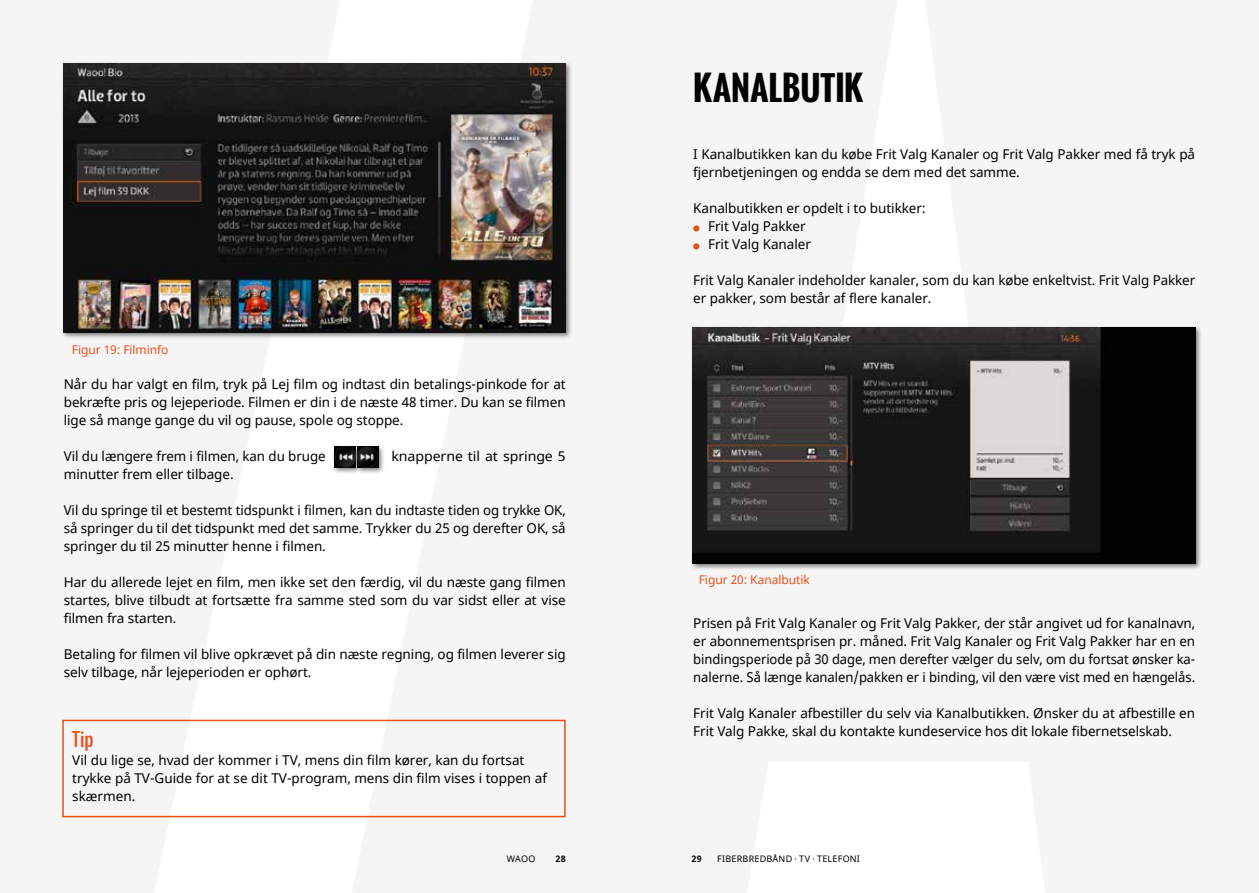
<style>
.page{position:relative;width:1259px;height:893px;background:#fff}
.page>*{position:absolute;margin:0;border:0;box-sizing:border-box;transform-origin:0 0}
.t1{font:700 33px "Oswald";letter-spacing:.005em;color:#000}
.t2{font:18px "Oswald";color:#e94e1d}
.t3{font:13.5px/18px "Noto Sans";letter-spacing:-.005em;color:#000}
.t4{font:13.5px "Noto Sans";letter-spacing:-.005em;color:#000;scale:1.05 1}
.t5{font:12px "Noto Sans";letter-spacing:-.005em;color:#e94e1d}
.t6{font:9px "Noto Sans";letter-spacing:.025em;color:#000}
.t7{font:700 9px "Noto Sans";color:#000}
</style>
<div class="page">
<div style="left:355px;top:445px;width:30px;height:29px;background:#000;opacity:.5"></div>
<img style="left:362px;top:447px;width:17px;height:21px">
<div style="left:332px;top:444px;width:30px;height:30px;background:#000;opacity:.5"></div>
<img style="left:334px;top:447px;width:21px;height:21px">
<div style="left:61px;top:61px;width:511px;height:278px;background:#000;opacity:.5"></div>
<img style="left:64px;top:64px;width:502px;height:269px">
<div style="left:62px;top:720px;width:504px;height:97px;border:2px solid #e94e1d"></div>
<svg style="left:693px;top:225px;width:6px;height:6px"></svg>
<svg style="left:693px;top:243px;width:6px;height:6px"></svg>
<div style="left:690px;top:325px;width:512px;height:245px;background:#000;opacity:.5"></div>
<img style="left:692px;top:327px;width:503px;height:236px">
<h1 class="t1" style="left:693px;top:64px;width:171px">KANALBUTIK</h1>
<p class="t5" style="left:72px;top:341px;width:98px">Figur 19: Filminfo</p>
<p class="t3" style="left:64px;top:375px;width:503px;text-align:justify">Når du har valgt en film, tryk på Lej film og indtast din betalings-pinkode for at bekræfte pris og lejeperiode. Filmen er din i de næste 48 timer. Du kan se filmen lige så mange gange du vil og pause, spole og stoppe.</p>
<p class="t3" style="left:64px;top:447px;width:263px">Vil du længere frem i filmen, kan du bruge</p>
<p class="t4" style="left:391px;top:446px;width:167px">knapperne til at springe 5</p>
<p class="t3" style="left:64px;top:465px;width:171px">minutter frem eller tilbage.</p>
<p class="t3" style="left:64px;top:501px;width:503px;text-align:justify">Vil du springe til et bestemt tidspunkt i filmen, kan du indtaste tiden og trykke OK, så springer du til det tidspunkt med det samme. Trykker du 25 og derefter OK, så springer du til 25 minutter henne i filmen.</p>
<p class="t3" style="left:64px;top:573px;width:503px;text-align:justify">Har du allerede lejet en film, men ikke set den færdig, vil du næste gang filmen startes, blive tilbudt at fortsætte fra samme sted som du var sidst eller at vise filmen fra starten.</p>
<p class="t3" style="left:64px;top:645px;width:503px">Betaling for filmen vil blive opkrævet på din næste regning, og filmen leverer sig selv tilbage, når lejeperioden er ophørt.</p>
<h2 class="t2" style="left:72px;top:726px;width:23px">Tip</h2>
<p class="t3" style="left:72px;top:751px;width:476px">Vil du lige se, hvad der kommer i TV, mens din film kører, kan du fortsat trykke på TV-Guide for at se dit TV-program, mens din film vises i toppen af skærmen.</p>
<p class="t3" style="left:693px;top:146px;width:503px">I Kanalbutikken kan du købe Frit Valg Kanaler og Frit Valg Pakker med få tryk på fjernbetjeningen og endda se dem med det samme.</p>
<p class="t3" style="left:708px;top:200px;width:219px;text-indent:-15px">Kanalbutikken er opdelt i to butikker:<br>Frit Valg Pakker<br>Frit Valg Kanaler</p>
<p class="t3" style="left:693px;top:272px;width:503px">Frit Valg Kanaler indeholder kanaler, som du kan købe enkeltvist. Frit Valg Pakker er pakker, som består af flere kanaler.</p>
<p class="t5" style="left:699px;top:571px;width:112px">Figur 20: Kanalbutik</p>
<p class="t3" style="left:693px;top:614px;width:503px;text-align:justify">Prisen på Frit Valg Kanaler og Frit Valg Pakker, der står angivet ud for kanalnavn, er abonnementsprisen pr. måned. Frit Valg Kanaler og Frit Valg Pakker har en en bindingsperiode på 30 dage, men derefter vælger du selv, om du fortsat ønsker ka&shy;nalerne. Så længe kanalen/pakken er i binding, vil den være vist med en hængelås.</p>
<p class="t3" style="left:693px;top:704px;width:503px">Frit Valg Kanaler afbestiller du selv via Kanalbutikken. Ønsker du at afbestille en<br>Frit Valg Pakke, skal du kontakte kundeservice hos dit lokale fibernetselskab.</p>
<p class="t6" style="left:507px;top:852px;width:30px">WAOO</p>
<p class="t7" style="left:555px;top:852px;width:12px">28</p>
<p class="t7" style="left:691px;top:852px;width:12px">29</p>
<p class="t6" style="left:717px;top:852px;width:144px">FIBERBREDBÅND · TV · TELEFONI</p>
</div>
